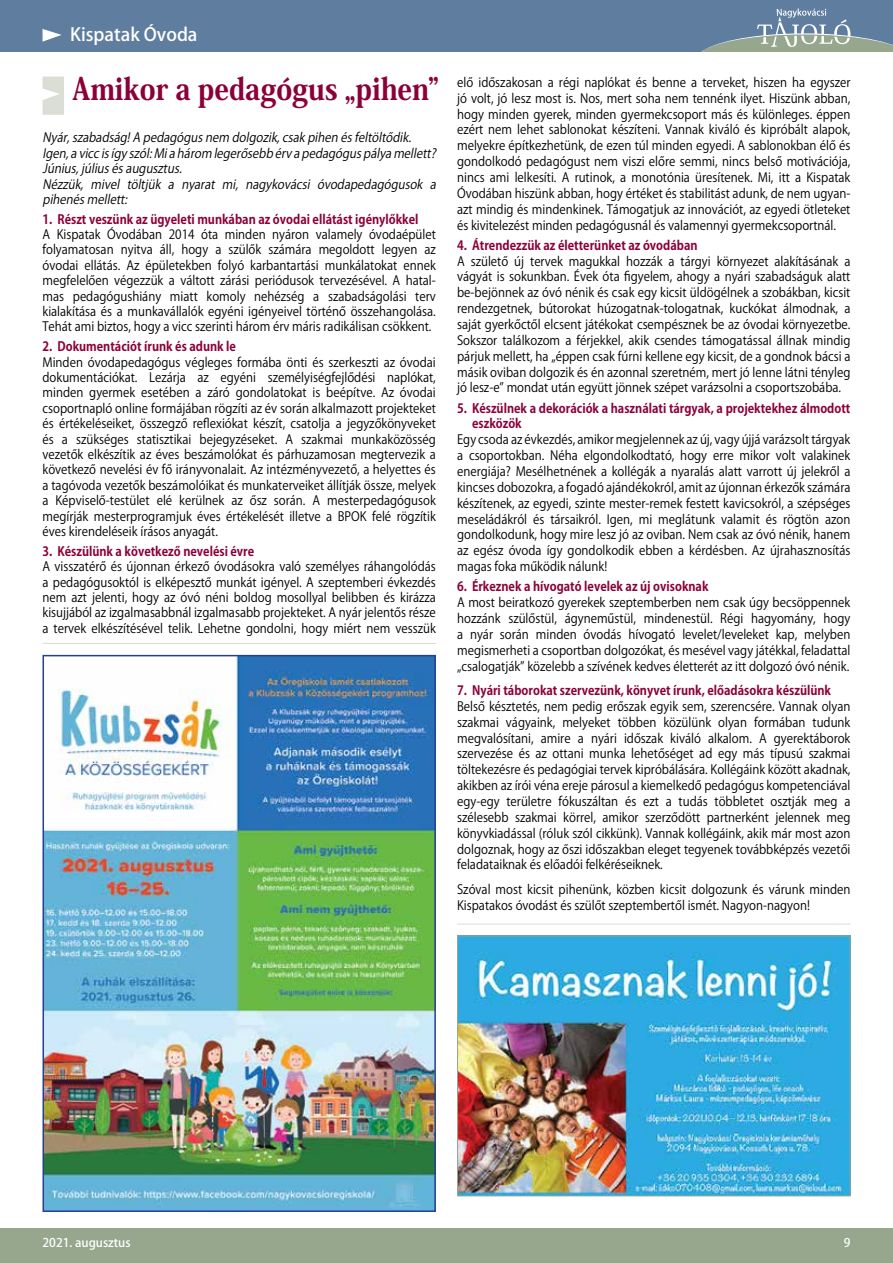
<style>
.page{position:relative;width:893px;height:1263px;background:#fff}
.page>*{position:absolute;margin:0;border:0;box-sizing:border-box;transform-origin:0 0}
.t1{font:800 30.3px "Koz Min Pr 6 N";color:#8b0039;scale:.89 1}
.t2{font:500 18px "Koz Go Pr 6 N";color:#fff}
.t3{font:12.75px/15.9px "Koz Go Pr 6 N";color:#000;text-align:justify;scale:.92 1}
.t4{font:700 12.75px/15.9px "Koz Go Pr 6 N";color:#8b0039;scale:.92 1}
.t5{font:italic 12.75px/15.5px "Koz Go Pr 6 N";color:#000;scale:.92 1}
.t6{font:500 12px "Koz Go Pr 6 N";color:#fff}
</style>
<div class="page">
<div style="left:0;top:1229px;width:893px;height:34px;background:#96a78e"></div>
<div style="left:0;top:0;width:893px;height:51px;background:#5f7d9f"></div>
<svg style="left:43px;top:29px;width:19px;height:13px"></svg>
<svg style="left:702px;top:9px;width:191px;height:42px"></svg>
<svg style="left:43px;top:77px;width:21px;height:38px"></svg>
<img style="left:459px;top:937px;width:389px;height:257px">
<div style="left:457px;top:935px;width:393px;height:261px;border:1px solid #96a78e"></div>
<img style="left:46px;top:658px;width:387px;height:551px">
<div style="left:43px;top:655px;width:393px;height:557px;border:2px solid #25408f"></div>
<hr style="left:43px;top:643px;width:393px;height:1px;background:#96a78e">
<hr style="left:457px;top:924px;width:393px;height:1px;background:#96a78e">
<h2 class="t2" style="left:70px;top:25px;width:129px">Kispatak Óvoda</h2>
<h1 class="t1" style="left:73px;top:72px;width:413px">Amikor a pedagógus „pihen”</h1>
<p class="t5" style="left:43px;top:130px;width:433px">Nyár,szabadság!A pedagógusnem dolgozik,csakpihenésfeltöltődik.<br>Igen,aviccisígyszól:Miahárom legerősebbérvapedagóguspályamellett?<br>Június,júliusésaugusztus.<br>Nézzük, mivel töltj ük a nyarat mi, nagykovácsi óvodapedagógusok a pihenésmellett:</p>
<p class="t4" style="left:43px;top:211px;width:410px">1. Részt veszünk az ügyeleti munkában az óvodai ellátást igénylőkkel</p>
<p class="t3" style="left:43px;top:227px;width:429px;line-height:15.5px">A Kispatak Óvodában 2014 óta minden nyáron valamely óvodaépület folyamatosan nyitva áll, hogy a szülők számára megoldott legyen az óvodai ellátás. Az épületekben folyó karbantartási munkálatokat ennek megfelelően végezzük a váltott zárási periódusok tervezésével. A hatal&shy;mas pedagógushiány miatt komoly nehézség a szabadságolási terv kialakítása és a munkavállalók egyéni igényeivel történő összehangolása.<br>Tehát ami biztos, hogy a vicc szerinti három érv máris radikálisan csökkent.</p>
<p class="t4" style="left:43px;top:339px;width:212px">2. Dokumentációt írunk és adunk le</p>
<p class="t3" style="left:43px;top:354px;width:429px;line-height:15.5px">Minden óvodapedagógus végleges formába önti és szerkeszti az óvodai dokumentációkat. Lezárja az egyéni személyiségfejlődési naplókat, minden gyermek esetében a záró gondolatokat is beépítve. Az óvodai csoportnapló online formájában rögzíti az év során alkalmazott projekteket és értékeléseiket, összegző reflexiókat készít, csatolja a jegyzőkönyveket és a szükséges statisztikai bejegyzéseket. A szakmai munkaközösség vezetők elkészítik az éves beszámolókat és párhuzamosan megtervezik a következő nevelési év fő irányvonalait. Az intézményvezető, a helyettes és a tagóvoda vezetők beszámolóikat és munkaterveiket állítják össze, melyek a Képviselő-testület elé kerülnek az ősz során. A mesterpedagógusok megírják mesterprogramjuk éves értékelését illetve a BPOK felé rögzítik éves kirendeléseik írásos anyagát.</p>
<p class="t4" style="left:43px;top:543px;width:232px">3. Készülünk a következő nevelési évre</p>
<p class="t3" style="left:43px;top:559px;width:429px;line-height:15.5px">A visszatérő és újonnan érkező óvodásokra való személyes ráhangolódás a pedagógusoktól is elképesztő munkát igényel. A szeptemberi évkezdés nem azt jelenti, hogy az óvó néni boldog mosollyal belibben és kirázza kisujjából az izgalmasabbnál izgalmasabb projekteket. A nyár jelentős része a tervek elkészítésével telik. Lehetne gondolni, hogy miért nem vesszük</p>
<p class="t3" style="left:457px;top:74px;width:429px">elő időszakosan a régi naplókat és benne a terveket, hiszen ha egyszer jó volt, jó lesz most is. Nos, mert soha nem tennénk ilyet. Hiszünk abban, hogy minden gyerek, minden gyermekcsoport más és különleges. éppen ezért nem lehet sablonokat készíteni. Vannak kiváló és kipróbált alapok, melyekre építkezhetünk, de ezen túl minden egyedi. A sablonokban élő és gondolkodó pedagógust nem viszi előre semmi, nincs belső motivációja, nincs ami lelkesíti. A rutinok, a monotónia üresítenek. Mi, itt a Kispatak Óvodában hiszünk abban, hogy értéket és stabilitást adunk, de nem ugyan&shy;azt mindig és mindenkinek. Támogatjuk az innovációt, az egyedi ötleteket és kivitelezést minden pedagógusnál és valamennyi gyermekcsoportnál.</p>
<p class="t4" style="left:457px;top:237px;width:263px">4. Átrendezzük az életterünket az óvodában</p>
<p class="t3" style="left:457px;top:253px;width:429px">A születő új tervek magukkal hozzák a tárgyi környezet alakításának a vágyát is sokunkban. Évek óta figyelem, ahogy a nyári szabadságuk alatt be-bejönnek az óvó nénik és csak egy kicsit üldögélnek a szobákban, kicsit rendezgetnek, bútorokat húzogatnak-tologatnak, kuckókat álmodnak, a saját gyerkőctől elcsent játékokat csempésznek be az óvodai környezetbe.<br>Sokszor találkozom a férjekkel, akik csendes támogatással állnak mindig párjuk mellett, ha „éppen csak fúrni kellene egy kicsit, de a gondnok bácsi a másik oviban dolgozik és én azonnal szeretném, mert jó lenne látni tényleg jó lesz-e” mondat után együtt jönnek szépet varázsolni a csoportszobába.</p>
<p class="t4" style="left:472px;top:400px;width:413px;text-indent:-15px">5. Készülnek a dekorációk a használati tárgyak, a projektekhez álmodott eszközök</p>
<p class="t3" style="left:457px;top:432px;width:429px">Egy csoda az évkezdés, amikor megjelennek az új, vagy újjá varázsolt tárgyak a csoportokban. Néha elgondolkodtató, hogy erre mikor volt valakinek energiája? Mesélhetnének a kollégák a nyaralás alatt varrott új jelekről a kincses dobozokra, a fogadó ajándékokról, amit az újonnan érkezők számára készítenek, az egyedi, szinte mester-remek festett kavicsokról, a szépséges meseládákról és társaikról. Igen, mi meglátunk valamit és rögtön azon gondolkodunk, hogy mire lesz jó az oviban. Nem csak az óvó nénik, hanem az egész óvoda így gondolkodik ebben a kérdésben. Az újrahasznosítás magas foka működik nálunk!</p>
<p class="t4" style="left:457px;top:579px;width:275px">6. Érkeznek a hívogató levelek az új ovisoknak</p>
<p class="t3" style="left:457px;top:595px;width:429px">A most beiratkozó gyerekek szeptemberben nem csak úgy becsöppennek hozzánk szülőstül, ágyneműstül, mindenestül. Régi hagyomány, hogy a nyár során minden óvodás hívogató levelet/leveleket kap, melyben megismerheti a csoportban dolgozókat, és mesével vagy játékkal, feladattal „csalogatják” közelebb a szívének kedves életterét az itt dolgozó óvó nénik.</p>
<p class="t4" style="left:457px;top:683px;width:408px">7. Nyári táborokat szervezünk, könyvet írunk, előadásokra készülünk</p>
<p class="t3" style="left:457px;top:698px;width:429px">Belső késztetés, nem pedig erőszak egyik sem, szerencsére. Vannak olyan szakmai vágyaink, melyeket többen közülünk olyan formában tudunk megvalósítani, amire a nyári időszak kiváló alkalom. A gyerektáborok szervezése és az ottani munka lehetőséget ad egy más típusú szakmai töltekezésre és pedagógiai tervek kipróbálására. Kollégáink között akadnak, akikben az írói véna ereje párosul a kiemelkedő pedagógus kompetenciával egy-egy területre fókuszáltan és ezt a tudás többletet osztják meg a szélesebb szakmai körrel, amikor szerződött partnerként jelennek meg könyvkiadással (róluk szól cikkünk). Vannak kollégáink, akik már most azon dolgoznak, hogy az őszi időszakban eleget tegyenek továbbképzés vezetői feladataiknak és előadói felkéréseiknek.</p>
<p class="t3" style="left:457px;top:881px;width:429px">Szóval most kicsit pihenünk, közben kicsit dolgozunk és várunk minden<br>Kispatakos óvodást és szülőt szeptembertől ismét. Nagyon-nagyon!</p>
<p class="t6" style="left:43px;top:1236px;width:90px">2021. augusztus</p>
<p class="t6" style="left:844px;top:1236px;width:8px">9</p>
</div>
